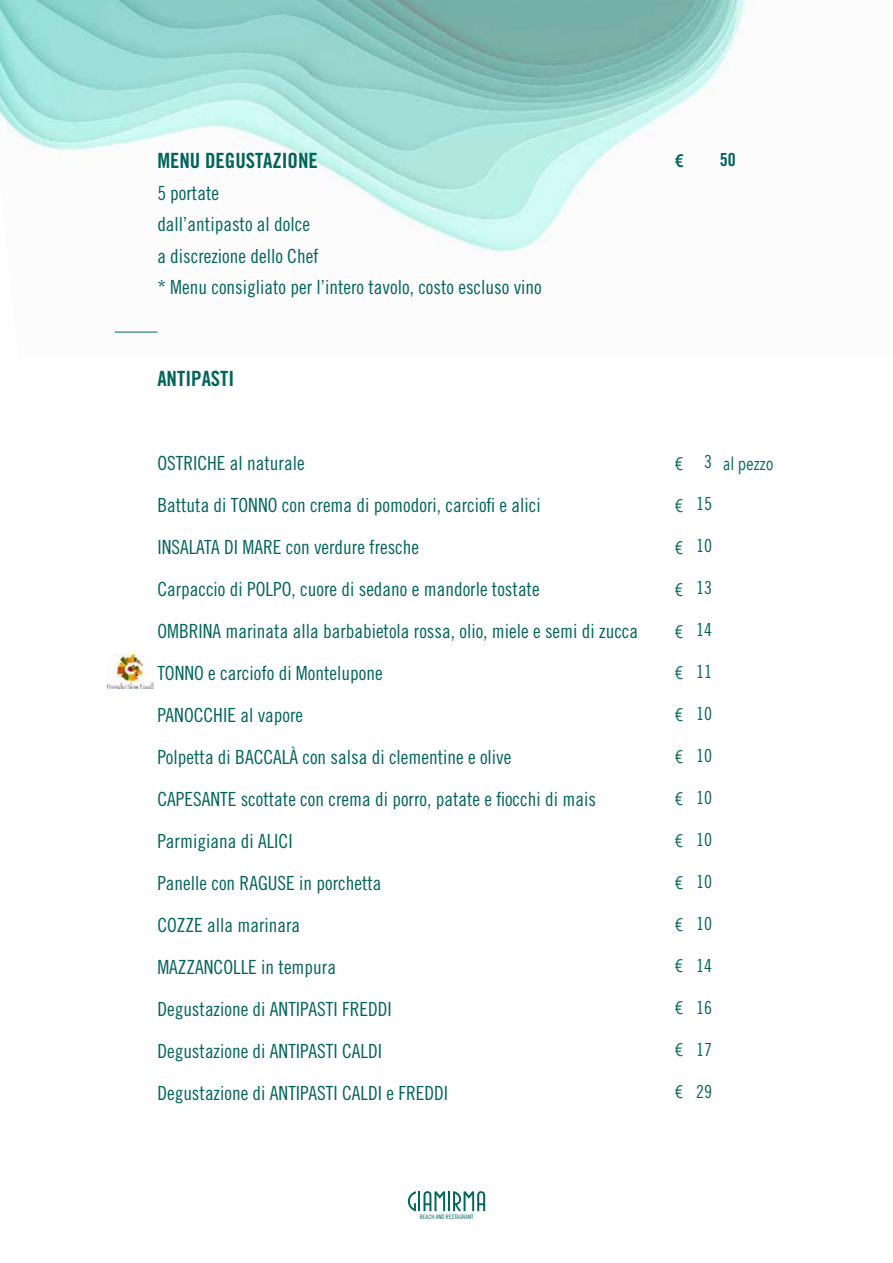
<style>
.page{position:relative;width:893px;height:1263px;background:#fff}
.page>*{position:absolute;margin:0;border:0;box-sizing:border-box;transform-origin:0 0}
.t1{font:21px "Trade Gothic Bold Cond Twenty";color:#00645a}
.t2{font:19.5px/42px "Trade Gothic Cond Eighteen";color:#00645a}
.t3{font:18px "Trade Gothic Cond Eighteen";color:#00645a}
.t4{font:18px "Avenir Next Condensed";color:#00645a}
.t5{font:18px "Trade Gothic Bold Cond Twenty";color:#00645a}
.t6{font:600 18px "Avenir Next Condensed";color:#00645a}
.t7{font:6.15px "Trade Gothic Cond Eighteen";color:#00655a}
</style>
<div class="page">
<img style="left:0;top:0;width:746px;height:333px">
<img style="left:107px;top:654px;width:47px;height:35px">
<hr style="left:115px;top:332px;width:42px;height:1px;background:#00645a">
<svg style="left:423px;top:1191px;width:22px;height:20px"></svg>
<svg style="left:453px;top:1191px;width:32px;height:20px"></svg>
<svg style="left:408px;top:1191px;width:8px;height:20px"></svg>
<hr style="left:418px;top:1191px;width:2px;height:20px;background:#00655a">
<hr style="left:448px;top:1191px;width:2px;height:20px;background:#00655a">
<p class="t1" style="left:157px;top:148px;width:162px">MENU DEGUSTAZIONE</p>
<p class="t2" style="left:157px;top:177px;width:386px;line-height:31.5px">5 portate<br>dall’antipasto al dolce<br>a discrezione dello Chef<br>* Menu consigliato per l’intero tavolo, costo escluso vino</p>
<p class="t1" style="left:157px;top:366px;width:78px">ANTIPASTI</p>
<p class="t2" style="left:157px;top:442px;width:482px">OSTRICHE al naturale<br>Battuta di TONNO con crema di pomodori, carciofi e alici<br>INSALATA DI MARE con verdure fresche<br>Carpaccio di POLPO, cuore di sedano e mandorle tostate<br>OMBRINA marinata alla barbabietola rossa, olio, miele e semi di zucca TONNO e carciofo di Montelupone<br>PANOCCHIE al vapore<br>Polpetta di BACCALÀ con salsa di clementine e olive<br>CAPESANTE scottate con crema di porro, patate e fiocchi di mais Parmigiana di ALICI<br>Panelle con RAGUSE in porchetta<br>COZZE alla marinara<br>MAZZANCOLLE in tempura<br>Degustazione di ANTIPASTI FREDDI<br>Degustazione di ANTIPASTI CALDI<br>Degustazione di ANTIPASTI CALDI e FREDDI</p>
<p class="t6" style="left:675px;top:145px;width:10px">€</p>
<p class="t5" style="left:720px;top:149px;width:17px">50</p>
<p class="t4" style="left:675px;top:448px;width:10px">€</p>
<p class="t4" style="left:675px;top:490px;width:10px">€</p>
<p class="t4" style="left:675px;top:532px;width:10px">€</p>
<p class="t4" style="left:675px;top:574px;width:10px">€</p>
<p class="t4" style="left:675px;top:616px;width:10px">€</p>
<p class="t4" style="left:675px;top:658px;width:10px">€</p>
<p class="t4" style="left:675px;top:699px;width:10px">€</p>
<p class="t4" style="left:675px;top:741px;width:10px">€</p>
<p class="t4" style="left:675px;top:783px;width:10px">€</p>
<p class="t4" style="left:675px;top:825px;width:10px">€</p>
<p class="t4" style="left:675px;top:867px;width:10px">€</p>
<p class="t4" style="left:675px;top:909px;width:10px">€</p>
<p class="t4" style="left:675px;top:951px;width:10px">€</p>
<p class="t4" style="left:675px;top:992px;width:10px">€</p>
<p class="t4" style="left:675px;top:1034px;width:10px">€</p>
<p class="t4" style="left:675px;top:1076px;width:10px">€</p>
<p class="t3" style="left:704px;top:451px;width:9px">3</p>
<p class="t3" style="left:696px;top:493px;width:17px">15</p>
<p class="t3" style="left:696px;top:535px;width:17px">10</p>
<p class="t3" style="left:696px;top:577px;width:17px">13</p>
<p class="t3" style="left:696px;top:619px;width:17px">14</p>
<p class="t3" style="left:696px;top:661px;width:17px">11</p>
<p class="t3" style="left:696px;top:703px;width:17px">10</p>
<p class="t3" style="left:696px;top:745px;width:17px">10</p>
<p class="t3" style="left:696px;top:787px;width:17px">10</p>
<p class="t3" style="left:696px;top:829px;width:17px">10</p>
<p class="t3" style="left:696px;top:871px;width:17px">10</p>
<p class="t3" style="left:696px;top:913px;width:17px">10</p>
<p class="t3" style="left:696px;top:955px;width:17px">14</p>
<p class="t3" style="left:696px;top:997px;width:17px">16</p>
<p class="t3" style="left:696px;top:1039px;width:17px">17</p>
<p class="t3" style="left:696px;top:1081px;width:17px">29</p>
<p class="t4" style="left:723px;top:448px;width:52px">al pezzo</p>
<p class="t7" style="left:420px;top:1213px;width:55px">BEACH AND RESTAURANT</p>
</div>
